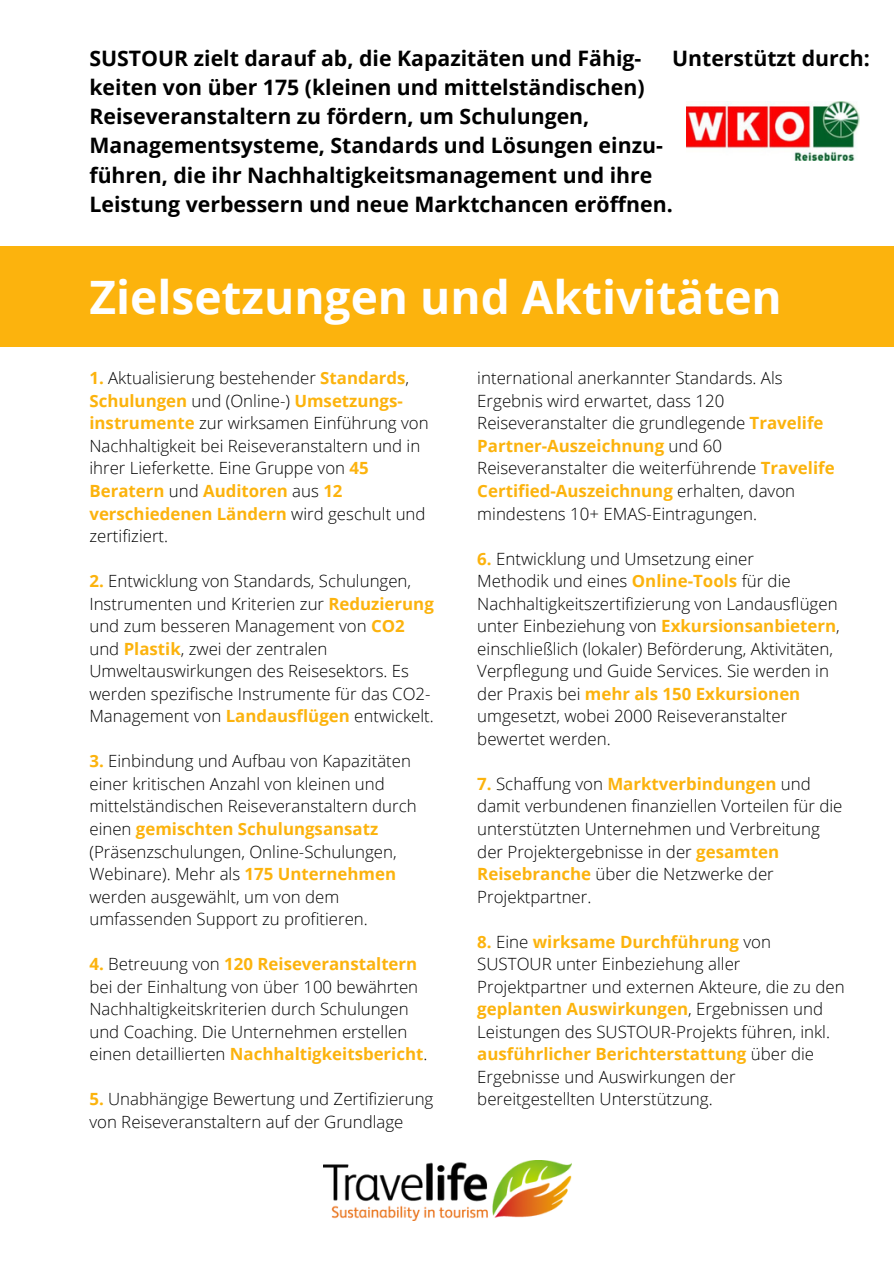
<style>
.page{position:relative;width:894px;height:1264px;background:#fff}
.page>*{position:absolute;margin:0;border:0;box-sizing:border-box;transform-origin:0 0}
.t1{font:700 46.05px "Open Sans";color:#fff}
.t2{font:700 21.3px/29.2px "Open Sans";color:#000}
.t3{font:300 16.8px/22.5px "Open Sans";color:#000}
.s1{font-weight:700;color:#fcb30d}
</style>
<div class="page">
<div style="left:0;top:246px;width:893px;height:100px;background:#fcb30d"></div>
<img style="left:323px;top:1160px;width:248px;height:60px">
<img style="left:686px;top:102px;width:173px;height:58px">
<p class="t2" style="left:89px;top:43px;width:584px">SUSTOUR zielt darauf ab, die Kapazitäten und Fähig&shy;keiten von über 175 (kleinen und mittelständischen)<br>Reiseveranstaltern zu fördern, um Schulungen, Managementsysteme, Standards und Lösungen einzu&shy;führen, die ihr Nachhaltigkeitsmanagement und ihre Leistung verbessern und neue Marktchancen eröffnen.</p>
<p class="t2" style="left:671px;top:43px;width:199px">Unterstützt durch:</p>
<p class="t1" style="left:89px;top:264px;width:693px">Zielsetzungen und Aktivitäten</p>
<p class="t3" style="left:89px;top:366px;width:340px"><span class="s1">1.</span> Aktualisierung bestehender <span class="s1">Standards</span>, <span class="s1">Schulungen</span> und (Online-) <span class="s1">Umsetzungs&shy;instrumente</span> zur wirksamen Einführung von Nachhaltigkeit bei Reiseveranstaltern und in ihrer Lieferkette. Eine Gruppe von <span class="s1">45<br>Beratern</span> und <span class="s1">Auditoren</span> aus <span class="s1">12 verschiedenen Ländern</span> wird geschult und zertifiziert.</p>
<p class="t3" style="left:89px;top:569px;width:346px"><span class="s1">2.</span> Entwicklung von Standards, Schulungen, Instrumenten und Kriterien zur <span class="s1">Reduzierung </span>und zum besseren Management von <span class="s1">CO2 </span>und <span class="s1">Plastik</span>, zwei der zentralen Umweltauswirkungen des Reisesektors. Es werden spezifische Instrumente für das CO2- Management von <span class="s1">Landausflügen</span> entwickelt.</p>
<p class="t3" style="left:89px;top:749px;width:329px"><span class="s1">3.</span> Einbindung und Aufbau von Kapazitäten einer kritischen Anzahl von kleinen und mittelständischen Reiseveranstaltern durch einen <span class="s1">gemischten Schulungsansatz </span>(Präsenzschulungen, Online-Schulungen, Webinare). Mehr als <span class="s1">175 Unternehmen </span>werden ausgewählt, um von dem umfassenden Support zu profitieren.</p>
<p class="t3" style="left:89px;top:952px;width:339px"><span class="s1">4.</span> Betreuung von <span class="s1">120 Reiseveranstaltern </span>bei der Einhaltung von über 100 bewährten Nachhaltigkeitskriterien durch Schulungen und Coaching. Die Unternehmen erstellen einen detaillierten <span class="s1">Nachhaltigkeitsbericht</span>.</p>
<p class="t3" style="left:89px;top:1087px;width:345px"><span class="s1">5.</span> Unabhängige Bewertung und Zertifizierung von Reiseveranstaltern auf der Grundlage</p>
<p class="t3" style="left:477px;top:366px;width:359px">international anerkannter Standards. Als Ergebnis wird erwartet, dass 120<br>Reiseveranstalter die grundlegende <span class="s1">Travelife Partner-Auszeichnung</span> und 60<br>Reiseveranstalter die weiterführende <span class="s1">Travelife Certified-Auszeichnung</span> erhalten, davon mindestens 10+ EMAS-Eintragungen.</p>
<p class="t3" style="left:477px;top:547px;width:278px"><span class="s1">6.</span> Entwicklung und Umsetzung einer</p>
<p class="t3" style="left:477px;top:569px;width:364px">Methodik und eines <span class="s1">Online-Tools</span> für die Nachhaltigkeitszertifizierung von Landausflügen unter Einbeziehung von <span class="s1">Exkursionsanbietern</span>, einschließlich (lokaler) Beförderung, Aktivitäten, Verpflegung und Guide Services. Sie werden in der Praxis bei <span class="s1">mehr als 150 Exkursionen </span>umgesetzt, wobei 2000 Reiseveranstalter bewertet werden.</p>
<p class="t3" style="left:477px;top:772px;width:366px"><span class="s1">7.</span> Schaffung von <span class="s1">Marktverbindungen</span> und damit verbundenen finanziellen Vorteilen für die unterstützten Unternehmen und Verbreitung der Projektergebnisse in der <span class="s1">gesamten Reisebranche</span> über die Netzwerke der Projektpartner.</p>
<p class="t3" style="left:477px;top:929px;width:369px"><span class="s1">8.</span> Eine <span class="s1">wirksame Durchführung</span> von SUSTOUR unter Einbeziehung aller Projektpartner und externen Akteure, die zu den <span class="s1">geplanten Auswirkungen</span>, Ergebnissen und Leistungen des SUSTOUR-Projekts führen, inkl. <span class="s1">ausführlicher Berichterstattung</span> über die Ergebnisse und Auswirkungen der bereitgestellten Unterstützung.</p>
</div>
